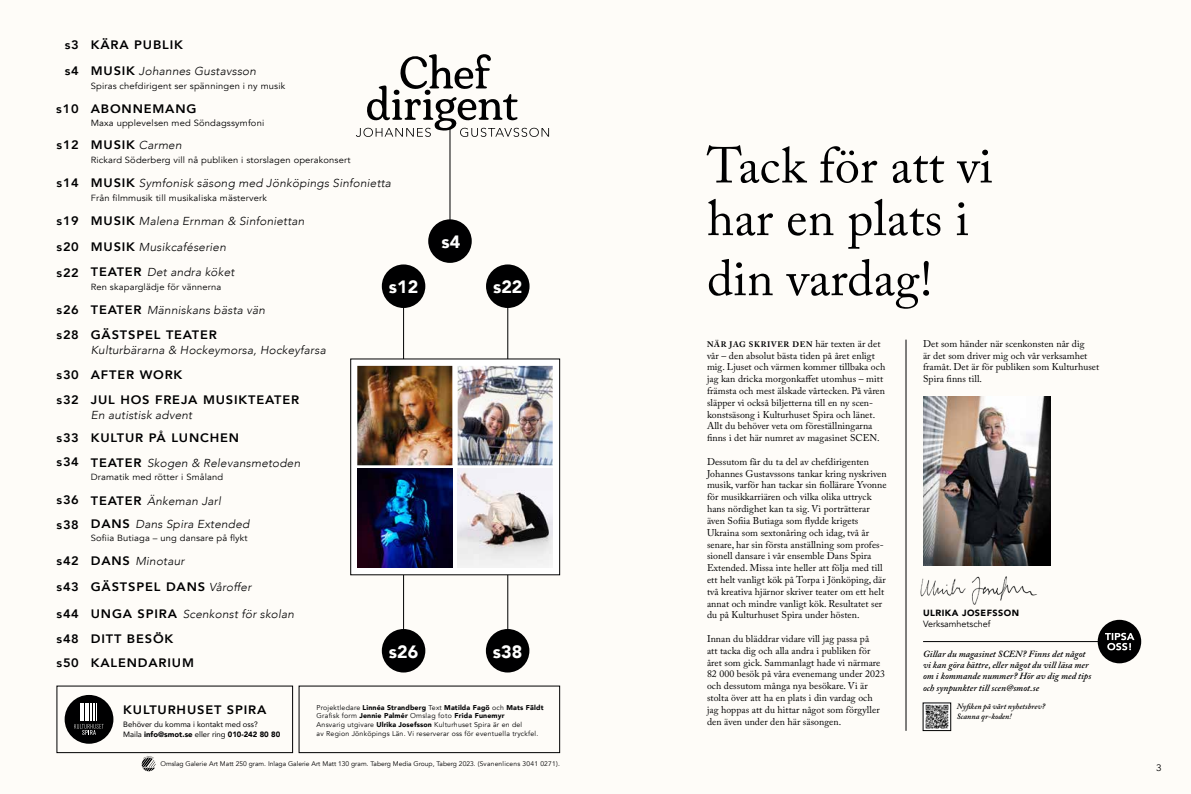
<style>
.page{position:relative;width:1191px;height:794px;background:#fefcf8}
.page>*{position:absolute;margin:0;border:0;box-sizing:border-box;transform-origin:0 0}
.t1{font:50.1px/52.6px "Adobe Caslon Pro";letter-spacing:.005em;color:#000001}
.t2{font:900 17.8px "Avenir";color:#fff}
.t3{font:800 12.2px/24.3px "Avenir";letter-spacing:.065em;color:#000001;scale:1.05 1}
.t4{font:italic 300 11.5px "Avenir";letter-spacing:.015em;color:#000001}
.t5{font:9.8px/11.8px "Adobe Caslon Pro";letter-spacing:.005em;color:#000001}
.t6{font:italic 600 9.4px/11.3px "Adobe Caslon Pro";letter-spacing:.005em;color:#000001}
.t7{font:9.3px "Avenir";color:#000001;scale:1.08 1}
.t8{font:900 9px "Avenir";letter-spacing:.05em;color:#000001}
.t9{font:9px "Avenir";color:#000001}
.t10{font:8.9px "Avenir";letter-spacing:.015em;color:#000001;scale:1.05 1}
.t11{font:italic 600 8px/10px "Adobe Caslon Pro";letter-spacing:.005em;color:#000001}
.t12{font:700 8px "Adobe Caslon Pro";letter-spacing:.085em;color:#000001}
.t13{font:7.7px/9.9px "Avenir";color:#000001}
.t14{font:7px/8.8px "Avenir";letter-spacing:.03em;color:#000001}
.t15{font:6.7px "Avenir";color:#000001}
.s1{font-weight:800;font-style:normal;font-size:12.2px}
.s2{font-weight:300;font-style:italic;font-size:11.5px}
.s3{font-weight:900}
.s4{font-weight:400;font-size:9.8px}
</style>
<div class="page">
<img style="left:923px;top:396px;width:127px;height:169px">
<img style="left:906px;top:559px;width:141px;height:54px">
<hr style="left:905px;top:340px;width:1px;height:391px;background:#000001">
<hr style="left:923px;top:641px;width:185px;height:1px;background:#000001">
<div style="left:57px;top:686px;width:236px;height:67px;border:1px solid #000001"></div>
<div style="left:299px;top:686px;width:261px;height:67px;border:1px solid #000001"></div>
<hr style="left:403px;top:301px;width:1px;height:343px;background:#000001">
<div style="left:382px;top:264px;width:43px;height:44px;background:#000001;border-radius:50%"></div>
<div style="left:382px;top:629px;width:43px;height:43px;background:#000001;border-radius:50%"></div>
<hr style="left:507px;top:273px;width:1px;height:375px;background:#000001">
<div style="left:486px;top:264px;width:43px;height:44px;background:#000001;border-radius:50%"></div>
<div style="left:486px;top:629px;width:43px;height:43px;background:#000001;border-radius:50%"></div>
<div style="left:351px;top:359px;width:208px;height:216px;background:#fff"></div>
<div style="left:350px;top:359px;width:210px;height:216px;border:1px solid #000001"></div>
<img style="left:457px;top:366px;width:95px;height:99px">
<img style="left:457px;top:469px;width:95px;height:99px">
<img style="left:357px;top:366px;width:95px;height:99px">
<img style="left:357px;top:469px;width:95px;height:99px">
<hr style="left:450px;top:128px;width:1px;height:95px;background:#000001">
<div style="left:428px;top:219px;width:44px;height:44px;background:#000001;border-radius:50%"></div>
<svg style="left:142px;top:756px;width:14px;height:15px"></svg>
<div style="left:65px;top:695px;width:48px;height:48px;background:#000001;border-radius:50%"></div>
<svg style="left:74px;top:704px;width:30px;height:31px"></svg>
<svg style="left:356px;top:54px;width:193px;height:83px"></svg>
<img style="left:925px;top:704px;width:24px;height:25px">
<div style="left:922px;top:702px;width:29px;height:29px;border:1px solid #000001"></div>
<div style="left:1097px;top:620px;width:44px;height:43px;background:#000001;border-radius:50%"></div>
<svg style="left:1105px;top:633px;width:29px;height:17px"></svg>
<p class="t3" style="left:65px;top:33px;width:114px">s3 KÄRA PUBLIK</p>
<p class="t4" style="left:65px;top:65px;width:193px"><span class="s1">s4 MUSIK</span> Johannes Gustavsson</p>
<p class="t10" style="left:91px;top:81px;width:187px">Spiras chefdirigent ser spänningen i ny musik</p>
<p class="t3" style="left:56px;top:96px;width:135px">s10 ABONNEMANG</p>
<p class="t10" style="left:91px;top:118px;width:167px">Maxa upplevelsen med Söndagssymfoni</p>
<p class="t3" style="left:57px;top:132px;width:121px">s12 MUSIK <span class="s2">Carmen</span></p>
<p class="t10" style="left:91px;top:155px;width:249px">Rickard Söderberg vill nå publiken i storslagen operakonsert</p>
<p class="t4" style="left:91px;top:176px;width:302px"><span class="s1">MUSIK</span> Symfonisk säsong med Jönköpings Sinfonietta</p>
<p class="t4" style="left:57px;top:214px;width:249px"><span class="s1">s19 MUSIK</span> Malena Ernman &amp; Sinfoniettan</p>
<p class="t4" style="left:57px;top:240px;width:171px"><span class="s1">s20 MUSIK</span> Musikcaféserien</p>
<p class="t3" style="left:57px;top:170px;width:23px">s14</p>
<p class="t10" style="left:91px;top:193px;width:169px">Från filmmusik till musikaliska mästerverk</p>
<p class="t4" style="left:57px;top:266px;width:179px"><span class="s1">s22 TEATER</span> Det andra köket</p>
<p class="t10" style="left:91px;top:281px;width:126px">Ren skaparglädje för vännerna</p>
<p class="t4" style="left:57px;top:303px;width:210px"><span class="s1">s26 TEATER</span> Människans bästa vän</p>
<p class="t3" style="left:57px;top:322px;width:154px">s28 GÄSTSPEL TEATER</p>
<p class="t4" style="left:91px;top:343px;width:236px">Kulturbärarna &amp; Hockeymorsa, Hockeyfarsa</p>
<p class="t3" style="left:57px;top:388px;width:232px">s32 JUL HOS FREJA MUSIKTEATER</p>
<p class="t4" style="left:91px;top:408px;width:103px">En autistisk advent</p>
<p class="t3" style="left:57px;top:362px;width:121px">s30 AFTER WORK</p>
<p class="t3" style="left:57px;top:426px;width:175px">s33 KULTUR PÅ LUNCHEN</p>
<p class="t4" style="left:57px;top:456px;width:245px"><span class="s1">s34 TEATER</span> Skogen &amp; Relevansmetoden</p>
<p class="t10" style="left:91px;top:471px;width:128px">Dramatik med rötter i Småland</p>
<p class="t4" style="left:57px;top:494px;width:166px"><span class="s1">s36 TEATER</span> Änkeman Jarl</p>
<p class="t4" style="left:57px;top:517px;width:194px"><span class="s1">s38 DANS</span> Dans Spira Extended</p>
<p class="t10" style="left:91px;top:532px;width:151px">Sofiia Butiaga – ung dansare på flykt</p>
<p class="t4" style="left:57px;top:554px;width:129px"><span class="s1">s42 DANS</span> Minotaur</p>
<p class="t3" style="left:57px;top:574px;width:187px">s43 GÄSTSPEL DANS <span class="s2">Våroffer</span></p>
<p class="t4" style="left:57px;top:607px;width:239px"><span class="s1">s44 UNGA SPIRA</span> Scenkonst för skolan</p>
<p class="t3" style="left:57px;top:626px;width:132px">s48 DITT BESÖK s50 KALENDARIUM</p>
<h2 class="t2" style="left:389px;top:271px;width:31px">s12</h2>
<h2 class="t2" style="left:389px;top:636px;width:31px">s26</h2>
<h2 class="t2" style="left:441px;top:226px;width:20px">s4</h2>
<h2 class="t2" style="left:493px;top:271px;width:31px">s22</h2>
<h2 class="t2" style="left:493px;top:636px;width:31px">s38</h2>
<p class="t14" style="left:317px;top:703px;width:228px">Projektledare <span class="s3">Linnéa Strandberg</span> Text <span class="s3">Matilda Fagö</span> och <span class="s3">Mats Fäldt </span>Grafisk form <span class="s3">Jennie Palmér</span> Omslag foto <span class="s3">Frida Funemyr<br></span>Ansvarig utgivare <span class="s3">Ulrika Josefsson</span> Kulturhuset Spira är en del<br>av Region Jönköpings Län. Vi reserverar oss för eventuella tryckfel.</p>
<p class="t15" style="left:160px;top:760px;width:401px">Omslag Galerie Art Matt 250 gram. Inlaga Galerie Art Matt 130 gram. Taberg Media Group, Taberg 2023. (Svanenlicens 3041 0271).</p>
<p class="t3" style="left:123px;top:698px;width:138px">KULTURHUSET SPIRA</p>
<p class="t13" style="left:123px;top:718px;width:159px">Behöver du komma i kontakt med oss?<br>Maila <span class="s3">info@smot.se</span> eller ring <span class="s3">010-242 80 80</span></p>
<h1 class="t1" style="left:707px;top:139px;width:287px">Tack för att vi har en plats i</h1>
<h1 class="t1" style="left:707px;top:251px;width:227px">din vardag!</h1>
<p class="t5" style="left:923px;top:337px;width:178px">Det som händer när scenkonsten når dig<br>är det som driver mig och vår verksamhet framåt. Det är för publiken som Kulturhuset Spira finns till.</p>
<p class="t12" style="left:707px;top:339px;width:175px">NÄR JAG SKRIVER DEN <span class="s4">här texten är det</span></p>
<p class="t5" style="left:707px;top:349px;width:180px">vår – den absolut bästa tiden på året enligt mig. Ljuset och värmen kommer tillbaka och jag kan dricka morgonkaffet utomhus – mitt främsta och mest älskade vårtecken. På våren släpper vi också biljetterna till en ny scen&shy;konstsäsong i Kulturhuset Spira och länet.<br>Allt du behöver veta om föreställningarna finns i det här numret av magasinet SCEN.</p>
<p class="t5" style="left:707px;top:455px;width:181px">Dessutom får du ta del av chefdirigenten Johannes Gustavssons tankar kring nyskriven musik, varför han tackar sin fiollärare Yvonne för musikkarriären och vilka olika uttryck hans nördighet kan ta sig. Vi porträtterar även Sofiia Butiaga som flydde krigets Ukraina som sextonåring och idag, två år senare, har sin första anställning som profes&shy;sionell dansare i vår ensemble Dans Spira Extended. Missa inte heller att följa med till ett helt vanligt kök på Torpa i Jönköping, där två kreativa hjärnor skriver teater om ett helt annat och mindre vanligt kök. Resultatet ser du på Kulturhuset Spira under hösten.</p>
<p class="t5" style="left:707px;top:632px;width:179px">Innan du bläddrar vidare vill jag passa på<br>att tacka dig och alla andra i publiken för året som gick. Sammanlagt hade vi närmare 82 000 besök på våra evenemang under 2023 och dessutom många nya besökare. Vi är stolta över att ha en plats i din vardag och jag hoppas att du hittar något som förgyller den även under den här säsongen.</p>
<p class="t8" style="left:923px;top:605px;width:97px">ULRIKA JOSEFSSON</p>
<p class="t9" style="left:923px;top:618px;width:69px">Verksamhetschef</p>
<p class="t6" style="left:923px;top:648px;width:170px">Gillar du magasinet SCEN? Finns det något vi kan göra bättre, eller något du vill läsa mer om i kommande nummer? Hör av dig med tips och synpunkter till scen@smot.se</p>
<p class="t11" style="left:956px;top:701px;width:90px">Nyfiken på vårt nyhetsbrev?<br>Scanna qr-koden!</p>
<p class="t7" style="left:1156px;top:762px;width:7px">3</p>
</div>
